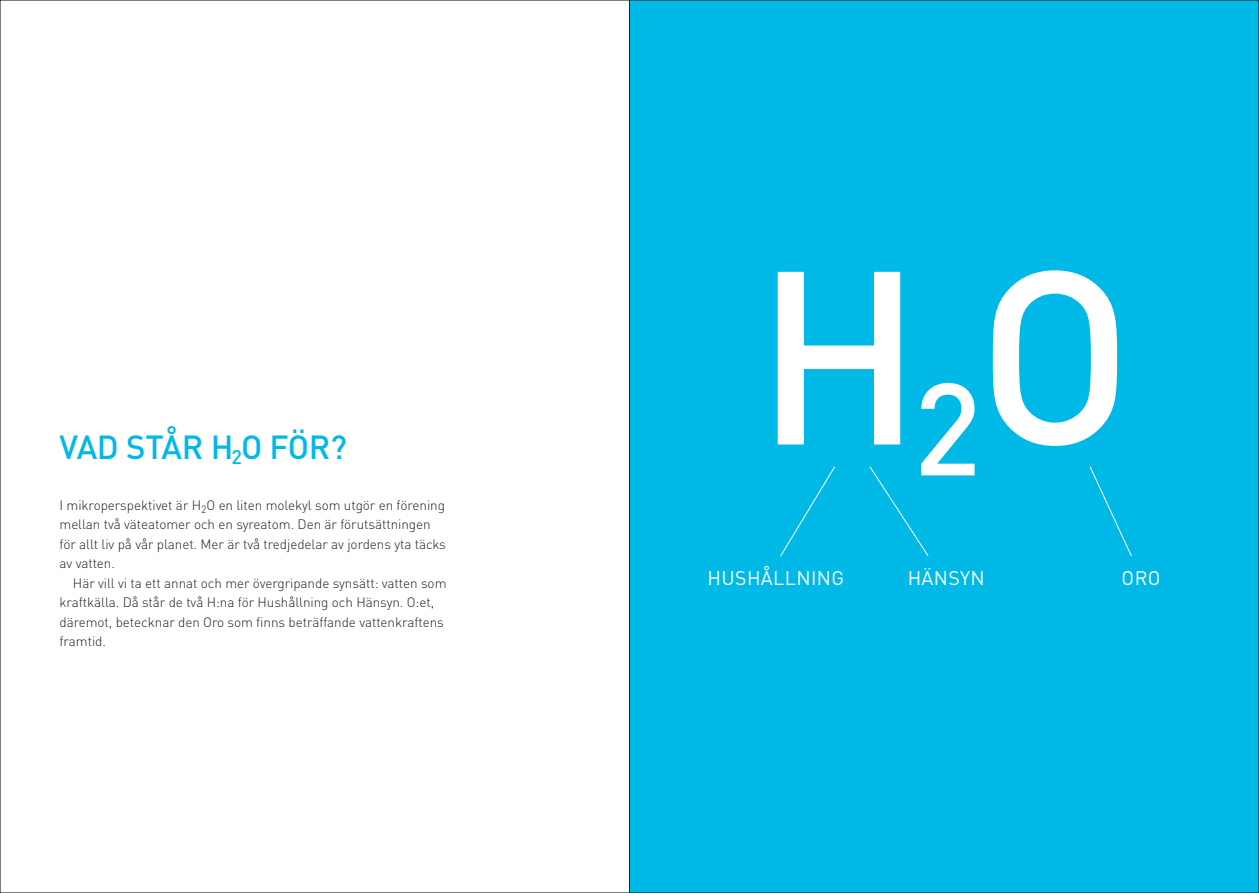
<style>
.page{position:relative;width:1259px;height:893px;background:#fff}
.page>*{position:absolute;margin:0;border:0;box-sizing:border-box;transform-origin:0 0}
.t1{font:500 242.55px "DINOT";color:#fff}
.t2{font:500 33px "DINOT";letter-spacing:-.01em;color:#00b9e6}
.t3{font:19.5px "DINOT";letter-spacing:.02em;color:#fff}
.t4{font:300 13.5px/19.5px "DINOT";letter-spacing:-.005em;color:#231f20}
</style>
<div class="page">
<div style="left:629px;top:0;width:630px;height:893px;background:#00b9e6"></div>
<svg style="left:1089px;top:466px;width:43px;height:90px"></svg>
<svg style="left:869px;top:466px;width:60px;height:91px"></svg>
<svg style="left:780px;top:466px;width:55px;height:90px"></svg>
<hr style="left:629px;top:0;width:1px;height:893px;background:#231f20">
<p class="t2" style="left:60px;top:426px;width:289px">VAD STÅR H<sub>2</sub>O FÖR?</p>
<p class="t4" style="left:60px;top:495px;width:388px">I mikroperspektivet är H<sub>2</sub>O en liten molekyl som utgör en förening mellan två väteatomer och en syreatom. Den är förutsättningen för allt liv på vår planet. Mer är två tredjedelar av jordens yta täcks av vatten.</p>
<p class="t4" style="left:60px;top:573px;width:388px;text-indent:13px">Här vill vi ta ett annat och mer övergripande synsätt: vatten som kraftkälla. Då står de två H:na för Hushållning och Hänsyn. O:et, däremot, betecknar den Oro som finns beträffande vattenkraftens framtid.</p>
<p class="t1" style="left:755px;top:202px;width:380px">H<sub>2</sub>O</p>
<p class="t3" style="left:707px;top:565px;width:138px">HUSHÅLLNING</p>
<p class="t3" style="left:907px;top:565px;width:79px">HÄNSYN</p>
<p class="t3" style="left:1121px;top:565px;width:40px">ORO</p>
</div>
